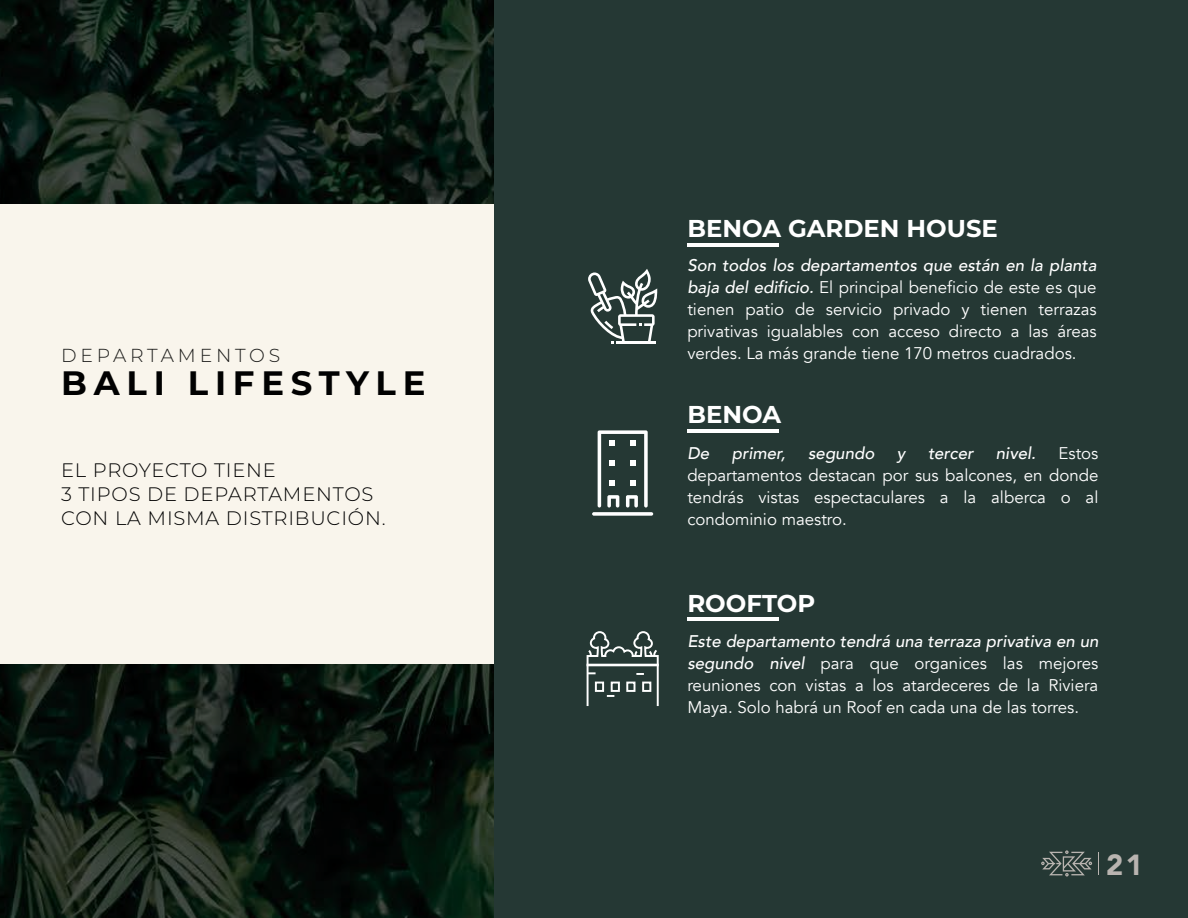
<style>
.page{position:relative;width:1188px;height:918px;background:#fff}
.page>*{position:absolute;margin:0;border:0;box-sizing:border-box;transform-origin:0 0}
.t1{font:700 33.9px "Montserrat";letter-spacing:.2em;color:#010101}
.t2{font:900 29.1px "Avenir";color:#b9b4b0}
.t3{font:700 24.45px "Montserrat";color:#fff}
.t4{font:300 19.5px/24px "Montserrat";letter-spacing:.04em;color:#010101}
.t5{font:300 18.75px "Montserrat";letter-spacing:.2em;color:#1d1d1b}
.t6{font:16.8px/22px "Avenir";color:#fff;text-align:justify}
.t7{font:italic 500 16.8px "Avenir";color:#fff}
.s1{font-weight:500;font-style:italic}
</style>
<div class="page">
<svg style="left:0;top:0;width:494px;height:918px;background:#0e1a13"></svg>
<div style="left:0;top:204px;width:552px;height:460px;background:#f9f5ec"></div>
<div style="left:494px;top:0;width:694px;height:918px;background:#253834"></div>
<svg style="left:588px;top:269px;width:69px;height:75px"></svg>
<div style="left:587px;top:664px;width:72px;height:43px;border:2px solid #fff"></div>
<div style="left:595px;top:682px;width:9px;height:10px;border:2px solid #fff"></div>
<div style="left:611px;top:682px;width:9px;height:10px;border:2px solid #fff"></div>
<div style="left:626px;top:682px;width:9px;height:10px;border:2px solid #fff"></div>
<div style="left:642px;top:682px;width:9px;height:10px;border:2px solid #fff"></div>
<svg style="left:607px;top:695px;width:7px;height:2px"></svg>
<svg style="left:586px;top:631px;width:73px;height:44px"></svg>
<svg style="left:592px;top:512px;width:61px;height:4px"></svg>
<svg style="left:598px;top:430px;width:50px;height:78px"></svg>
<hr style="left:687px;top:243px;width:92px;height:4px;background:#fff">
<hr style="left:687px;top:429px;width:92px;height:4px;background:#fff">
<hr style="left:687px;top:617px;width:92px;height:4px;background:#fff">
<svg style="left:1041px;top:850px;width:51px;height:27px"></svg>
<svg style="left:1098px;top:852px;width:1px;height:23px"></svg>
<p class="t5" style="left:61px;top:343px;width:221px">DEPARTAMENTOS</p>
<h1 class="t1" style="left:61px;top:359px;width:366px">BALI LIFESTYLE</h1>
<p class="t4" style="left:61px;top:457px;width:326px">EL PROYECTO TIENE<br>3 TIPOS DE DEPARTAMENTOS<br>CON LA MISMA DISTRIBUCIÓN.</p>
<h3 class="t3" style="left:687px;top:210px;width:312px">BENOA GARDEN HOUSE</h3>
<p class="t6" style="left:687px;top:254px;width:411px"><span class="s1">Son todos los departamentos que están en la planta baja del edificio.</span> El principal beneficio de este es que tienen patio de servicio privado y tienen terrazas privativas igualables con acceso directo a las áreas verdes. La más grande tiene 170 metros cuadrados.</p>
<h3 class="t3" style="left:687px;top:397px;width:95px">BENOA</h3>
<p class="t7" style="left:687px;top:443px;width:23px">De</p>
<p class="t7" style="left:732px;top:443px;width:55px">primer,</p>
<p class="t7" style="left:808px;top:443px;width:68px">segundo</p>
<p class="t7" style="left:897px;top:443px;width:10px">y</p>
<p class="t7" style="left:928px;top:443px;width:47px">tercer</p>
<p class="t7" style="left:996px;top:443px;width:41px">nivel.</p>
<p class="t6" style="left:687px;top:442px;width:413px;text-indent:371px">Estos departamentos destacan por sus balcones, en donde tendrás vistas espectaculares a la alberca o al condominio maestro.</p>
<h3 class="t3" style="left:687px;top:585px;width:130px">ROOFTOP</h3>
<p class="t6" style="left:687px;top:630px;width:413px"><span class="s1">Este departamento tendrá una terraza privativa en un segundo nivel</span> para que organices las mejores reuniones con vistas a los atardeceres de la Riviera Maya. Solo habrá un Roof en cada una de las torres.</p>
<h2 class="t2" style="left:1106px;top:840px;width:39px">21</h2>
</div>
